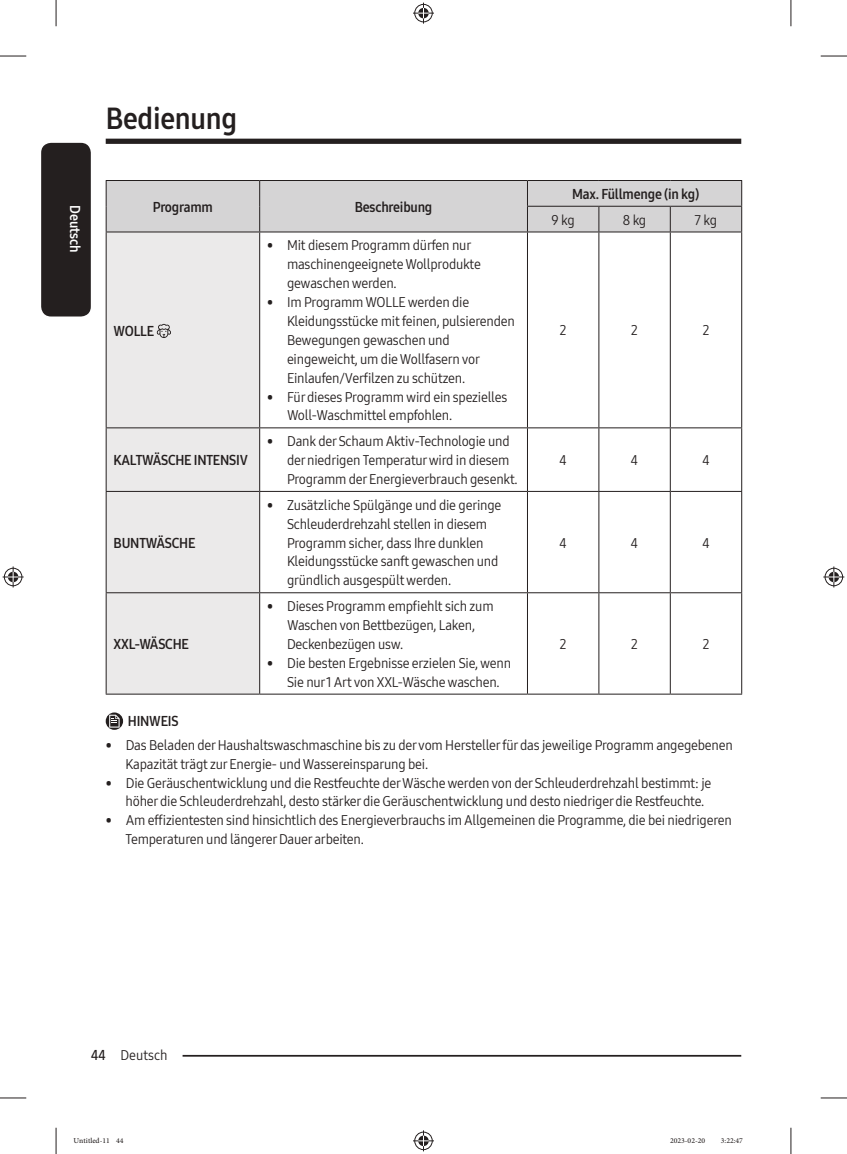
<style>
.page{position:relative;width:847px;height:1154px;background:#fff}
.page>*{position:absolute;margin:0;border:0;box-sizing:border-box;transform-origin:0 0}
.t1{font:29.75px "Samsung One 700 C";letter-spacing:-.01em;color:#241f1f}
.t2{font:14px/18.9px "Samsung One 400 C";letter-spacing:-.015em;color:#241f1f}
.t3{font:14px "Samsung One 700 C";letter-spacing:-.015em;color:#241f1f}
.t4{font:14px "Samsung One 700 C";color:#fff}
.t5{font:10.5px "Adobe Arabic";color:#241f1f}
.s1{font-family:"Samsung One 600 C"}
</style>
<div class="page">
<div style="left:41px;top:143px;width:50px;height:173px;background:#241f1f;border-radius:10px"></div>
<div style="left:106px;top:139px;width:635px;height:5px;background:#241f1f"></div>
<hr style="left:135px;top:1055px;width:606px;height:1px;background:#241f1f">
<div style="left:106px;top:1045px;width:76px;height:17px;background:#fff"></div>
<div style="left:107px;top:233px;width:152px;height:461px;background:#ebeaea"></div>
<div style="left:106px;top:180px;width:636px;height:52px;background:#d5d4d5"></div>
<hr style="left:106px;top:232px;width:153px;height:1px;background:#241f1f">
<hr style="left:106px;top:232px;width:1px;height:195px;background:#241f1f">
<hr style="left:259px;top:232px;width:268px;height:1px;background:#241f1f">
<hr style="left:259px;top:232px;width:1px;height:195px;background:#241f1f">
<hr style="left:527px;top:232px;width:71px;height:1px;background:#241f1f">
<hr style="left:527px;top:232px;width:1px;height:195px;background:#241f1f">
<hr style="left:598px;top:232px;width:72px;height:1px;background:#241f1f">
<hr style="left:598px;top:232px;width:1px;height:195px;background:#241f1f">
<hr style="left:670px;top:232px;width:71px;height:1px;background:#241f1f">
<hr style="left:669px;top:232px;width:1px;height:195px;background:#241f1f">
<hr style="left:741px;top:232px;width:1px;height:195px;background:#241f1f">
<hr style="left:106px;top:427px;width:153px;height:1px;background:#241f1f">
<hr style="left:106px;top:428px;width:1px;height:63px;background:#241f1f">
<hr style="left:259px;top:427px;width:268px;height:1px;background:#241f1f">
<hr style="left:259px;top:428px;width:1px;height:63px;background:#241f1f">
<hr style="left:527px;top:427px;width:71px;height:1px;background:#241f1f">
<hr style="left:527px;top:428px;width:1px;height:63px;background:#241f1f">
<hr style="left:598px;top:427px;width:72px;height:1px;background:#241f1f">
<hr style="left:598px;top:428px;width:1px;height:63px;background:#241f1f">
<hr style="left:670px;top:427px;width:71px;height:1px;background:#241f1f">
<hr style="left:669px;top:428px;width:1px;height:63px;background:#241f1f">
<hr style="left:741px;top:428px;width:1px;height:63px;background:#241f1f">
<hr style="left:106px;top:491px;width:153px;height:1px;background:#241f1f">
<hr style="left:106px;top:492px;width:1px;height:100px;background:#241f1f">
<hr style="left:259px;top:491px;width:268px;height:1px;background:#241f1f">
<hr style="left:259px;top:492px;width:1px;height:100px;background:#241f1f">
<hr style="left:527px;top:491px;width:71px;height:1px;background:#241f1f">
<hr style="left:527px;top:492px;width:1px;height:100px;background:#241f1f">
<hr style="left:598px;top:491px;width:72px;height:1px;background:#241f1f">
<hr style="left:598px;top:492px;width:1px;height:100px;background:#241f1f">
<hr style="left:670px;top:491px;width:71px;height:1px;background:#241f1f">
<hr style="left:669px;top:492px;width:1px;height:100px;background:#241f1f">
<hr style="left:741px;top:492px;width:1px;height:100px;background:#241f1f">
<hr style="left:106px;top:592px;width:153px;height:1px;background:#241f1f">
<hr style="left:106px;top:593px;width:1px;height:101px;background:#241f1f">
<hr style="left:259px;top:592px;width:268px;height:1px;background:#241f1f">
<hr style="left:259px;top:593px;width:1px;height:101px;background:#241f1f">
<hr style="left:527px;top:592px;width:71px;height:1px;background:#241f1f">
<hr style="left:527px;top:593px;width:1px;height:101px;background:#241f1f">
<hr style="left:598px;top:592px;width:72px;height:1px;background:#241f1f">
<hr style="left:598px;top:593px;width:1px;height:101px;background:#241f1f">
<hr style="left:670px;top:592px;width:71px;height:1px;background:#241f1f">
<hr style="left:669px;top:593px;width:1px;height:101px;background:#241f1f">
<hr style="left:741px;top:593px;width:1px;height:101px;background:#241f1f">
<hr style="left:106px;top:694px;width:153px;height:1px;background:#241f1f">
<hr style="left:259px;top:694px;width:268px;height:1px;background:#241f1f">
<hr style="left:527px;top:694px;width:71px;height:1px;background:#241f1f">
<hr style="left:598px;top:694px;width:72px;height:1px;background:#241f1f">
<hr style="left:670px;top:694px;width:71px;height:1px;background:#241f1f">
<svg style="left:157px;top:324px;width:14px;height:14px"></svg>
<svg style="left:106px;top:712px;width:17px;height:18px"></svg>
<svg style="left:109px;top:715px;width:11px;height:12px"></svg>
<svg style="left:0;top:56px;width:26px;height:1px"></svg>
<svg style="left:820px;top:56px;width:26px;height:1px"></svg>
<svg style="left:0;top:1097px;width:26px;height:1px"></svg>
<svg style="left:820px;top:1097px;width:26px;height:1px"></svg>
<svg style="left:56px;top:0;width:1px;height:26px"></svg>
<svg style="left:56px;top:1128px;width:1px;height:26px"></svg>
<svg style="left:790px;top:0;width:1px;height:26px"></svg>
<svg style="left:790px;top:1128px;width:1px;height:26px"></svg>
<svg style="left:413px;top:3px;width:21px;height:21px"></svg>
<svg style="left:413px;top:1130px;width:21px;height:21px"></svg>
<svg style="left:3px;top:566px;width:21px;height:21px"></svg>
<svg style="left:823px;top:566px;width:21px;height:21px"></svg>
<p class="t4" style="left:84px;top:205px;width:49px;rotate:90deg">Deutsch</p>
<h1 class="t1" style="left:106px;top:98px;width:133px">Bedienung</h1>
<p class="t3" style="left:153px;top:197px;width:61px">Programm</p>
<p class="t3" style="left:354px;top:197px;width:79px">Beschreibung</p>
<p class="t3" style="left:113px;top:322px;width:42px">WOLLE</p>
<p class="t3" style="left:113px;top:451px;width:136px">KALTWÄSCHE INTENSIV</p>
<p class="t3" style="left:113px;top:533px;width:83px">BUNTWÄSCHE</p>
<p class="t3" style="left:113px;top:634px;width:77px">XXL-WÄSCHE</p>
<p class="t2" style="left:287px;top:236px;width:195px;text-indent:-20px">• Mit diesem Programm dürfen nur maschinengeeignete Wollprodukte gewaschen werden.</p>
<p class="t2" style="left:287px;top:292px;width:229px;text-indent:-20px">• Im Programm WOLLE werden die Kleidungsstücke mit feinen, pulsierenden Bewegungen gewaschen und eingeweicht, um die Wollfasern vor Einlaufen/Verfilzen zu schützen.</p>
<p class="t2" style="left:287px;top:387px;width:222px;text-indent:-20px">• Für dieses Programm wird ein spezielles<br>Woll-Waschmittel empfohlen.</p>
<p class="t2" style="left:287px;top:432px;width:232px;text-indent:-20px">• Dank der Schaum Aktiv-Technologie und der niedrigen Temperatur wird in diesem<br>Programm der Energieverbrauch gesenkt.</p>
<p class="t2" style="left:287px;top:495px;width:216px;text-indent:-20px">• Zusätzliche Spülgänge und die geringe Schleuderdrehzahl stellen in diesem Programm sicher, dass Ihre dunklen Kleidungsstücke sanft gewaschen und gründlich ausgespült werden.</p>
<p class="t2" style="left:287px;top:596px;width:208px;text-indent:-20px">• Dieses Programm empfiehlt sich zum<br>Waschen von Bettbezügen, Laken,<br>Deckenbezügen usw.</p>
<p class="t2" style="left:287px;top:653px;width:225px;text-indent:-20px">• Die besten Ergebnisse erzielen Sie, wenn<br>Sie nur 1 Art von XXL-Wäsche waschen.</p>
<p class="t3" style="left:572px;top:184px;width:128px">Max. Füllmenge (in kg)</p>
<p class="t2" style="left:551px;top:210px;width:25px">9 kg</p>
<p class="t2" style="left:622px;top:210px;width:25px">8 kg</p>
<p class="t2" style="left:694px;top:210px;width:24px">7 kg</p>
<p class="t2" style="left:559px;top:321px;width:8px">2</p>
<p class="t2" style="left:631px;top:321px;width:8px">2</p>
<p class="t2" style="left:702px;top:321px;width:8px">2</p>
<p class="t2" style="left:559px;top:450px;width:9px">4</p>
<p class="t2" style="left:630px;top:450px;width:9px">4</p>
<p class="t2" style="left:702px;top:450px;width:9px">4</p>
<p class="t2" style="left:559px;top:533px;width:9px">4</p>
<p class="t2" style="left:630px;top:533px;width:9px">4</p>
<p class="t2" style="left:702px;top:533px;width:9px">4</p>
<p class="t2" style="left:559px;top:634px;width:8px">2</p>
<p class="t2" style="left:631px;top:634px;width:8px">2</p>
<p class="t2" style="left:702px;top:634px;width:8px">2</p>
<p class="t3" style="left:128px;top:711px;width:52px">HINWEIS</p>
<p class="t2" style="left:125px;top:735px;width:608px;text-indent:-20px">• Das Beladen der Haushaltswaschmaschine bis zu der vom Hersteller für das jeweilige Programm angegebenen<br>Kapazität trägt zur Energie- und Wassereinsparung bei.</p>
<p class="t2" style="left:125px;top:773px;width:587px;text-indent:-20px">• Die Geräuschentwicklung und die Restfeuchte der Wäsche werden von der Schleuderdrehzahl bestimmt: je höher die Schleuderdrehzahl, desto stärker die Geräuschentwicklung und desto niedriger die Restfeuchte.</p>
<p class="t2" style="left:125px;top:811px;width:607px;text-indent:-20px">• Am effizientesten sind hinsichtlich des Energieverbrauchs im Allgemeinen die Programme, die bei niedrigeren<br>Temperaturen und längerer Dauer arbeiten.</p>
<p class="t2" style="left:91px;top:1045px;width:78px"><span class="s1">44</span> Deutsch</p>
<p class="t5" style="left:74px;top:1133px;width:51px">Untitled-11 44</p>
<p class="t5" style="left:669px;top:1133px;width:37px">2023-02-20</p>
<p class="t5" style="left:720px;top:1133px;width:24px">3:22:47</p>
</div>
